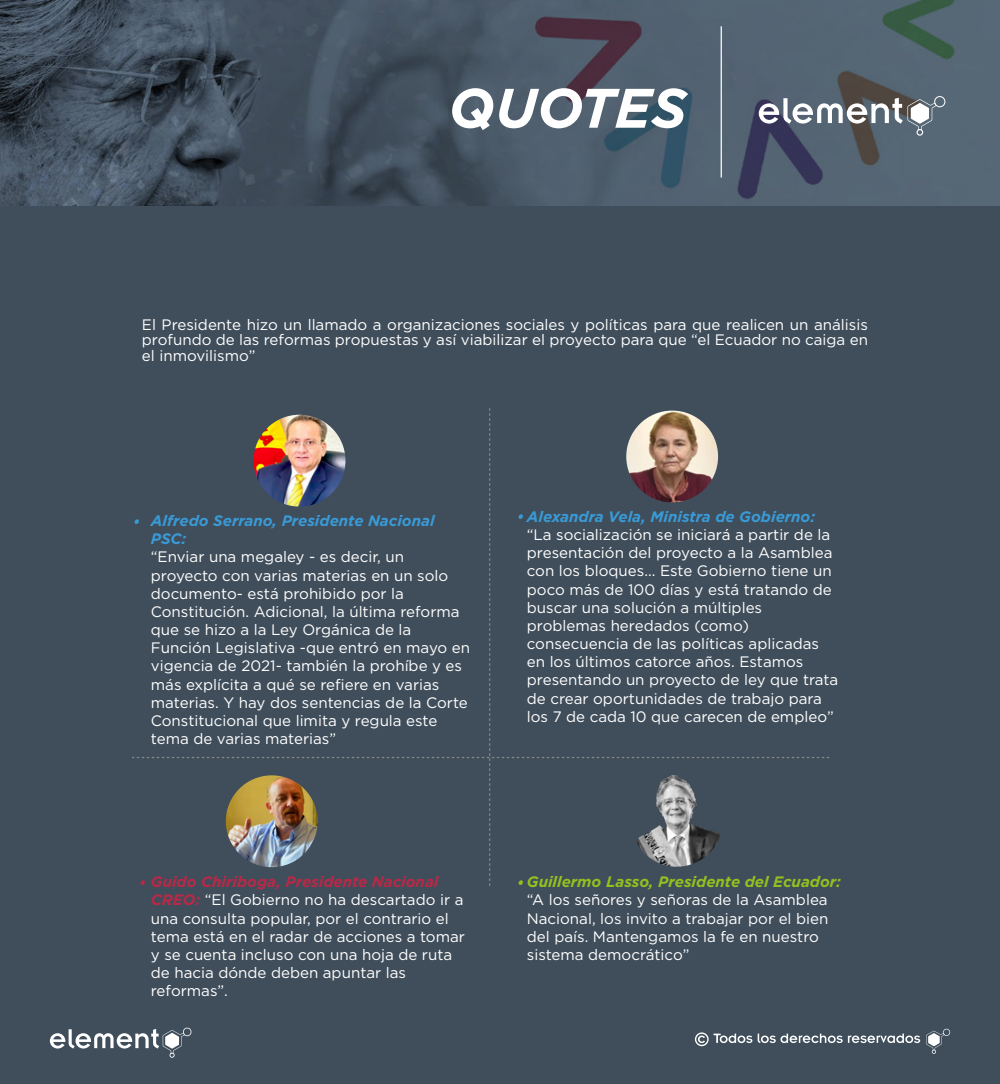
<style>
.page{position:relative;width:1000px;height:1084px;background:#404e5b}
.page>*{position:absolute;margin:0;border:0;box-sizing:border-box;transform-origin:0 0}
.t1{font:italic 700 55.5px "Gotham";color:#fff}
.t2{font:15.12px/18.1px "Gotham";color:#fff}
.t3{font:italic 700 15.12px/18.1px "Gotham";color:#399ad6}
.t4{font:italic 700 15.12px "Gotham";color:#93c01f}
.s1{font-weight:700;font-style:italic;color:#b92847}
</style>
<div class="page">
<img style="left:0;top:0;width:1000px;height:205px">
<svg style="left:759px;top:96px;width:186px;height:40px;background:#7a818b"></svg>
<hr style="left:721px;top:26px;width:1px;height:152px;background:#fff">
<svg style="left:758px;top:1033px;width:162px;height:10px"></svg>
<svg style="left:695px;top:1032px;width:57px;height:14px"></svg>
<svg style="left:926px;top:1029px;width:24px;height:25px"></svg>
<svg style="left:50px;top:1027px;width:142px;height:30px"></svg>
<svg style="left:132px;top:408px;width:697px;height:478px"></svg>
<img style="left:254px;top:415px;width:91px;height:91px;border-radius:46px">
<img style="left:626px;top:411px;width:92px;height:91px;border-radius:46px">
<img style="left:226px;top:775px;width:92px;height:92px;border-radius:46px">
<img style="left:631px;top:775px;width:92px;height:91px;border-radius:46px">
<h1 class="t1" style="left:448px;top:71px;width:240px">QUOTES</h1>
<p class="t2" style="left:142px;top:316px;width:728px;line-height:15.5px;text-align:justify">El Presidente hizo un llamado a organizaciones sociales y políticas para que realicen un análisis profundo de las reformas propuestas y así viabilizar el proyecto para que “el Ecuador no caiga en el inmovilismo”</p>
<p class="t3" style="left:133px;top:512px;width:9px">•</p>
<p class="t3" style="left:517px;top:507px;width:300px">• Alexandra Vela, Ministra de Gobierno:</p>
<p class="t2" style="left:527px;top:525px;width:313px">“La socialización se iniciará a partir de la presentación del proyecto a la Asamblea con los bloques... Este Gobierno tiene un poco más de 100 días y está tratando de buscar una solución a múltiples problemas heredados (como) consecuencia de las políticas aplicadas en los últimos catorce años. Estamos presentando un proyecto de ley que trata de crear oportunidades de trabajo para los 7 de cada 10 que carecen de empleo”</p>
<p class="t3" style="left:151px;top:511px;width:285px">Alfredo Serrano, Presidente Nacional<br>PSC:</p>
<p class="t2" style="left:151px;top:548px;width:321px">“Enviar una megaley - es decir, un proyecto con varias materias en un solo documento- está prohibido por la Constitución. Adicional, la última reforma que se hizo a la Ley Orgánica de la Función Legislativa -que entró en mayo en vigencia de 2021- también la prohíbe y es más explícita a qué se refiere en varias materias. Y hay dos sentencias de la Corte Constitucional que limita y regula este tema de varias materias”</p>
<p class="t2" style="left:151px;top:872px;width:316px;text-indent:-12px"><span class="s1">• Guido Chiriboga, Presidente Nacional CREO:</span> “El Gobierno no ha descartado ir a una consulta popular, por el contrario el tema está en el radar de acciones a tomar y se cuenta incluso con una hoja de ruta de hacia dónde deben apuntar las reformas”.</p>
<p class="t4" style="left:517px;top:872px;width:326px">• Guillermo Lasso, Presidente del Ecuador:</p>
<p class="t2" style="left:527px;top:891px;width:303px">“A los señores y señoras de la Asamblea Nacional, los invito a trabajar por el bien del país. Mantengamos la fe en nuestro sistema democrático”</p>
</div>
